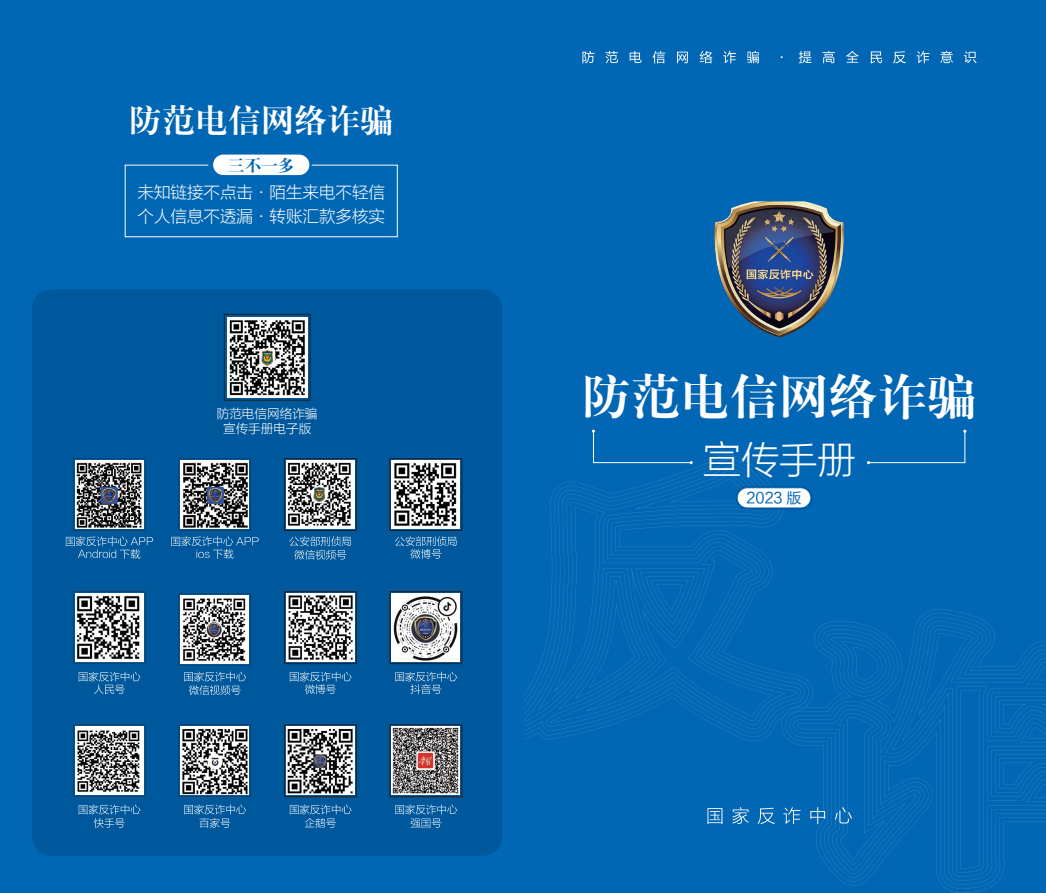
<style>
.page{position:relative;width:1046px;height:893px;background:#0166b3}
.page>*{position:absolute;margin:0;border:0;box-sizing:border-box;transform-origin:0 0}
.t1{font:49.35px "H Ya 4 gj";color:#fff}
.t2{font:38.1px "FZLTXHK GBK1 0";color:#fff}
.t3{font:33px "H Ya 4 gj";color:#fff}
.t4{font:16.5px "FZLTXHK GBK1 0";color:#fff}
.t5{font:16.5px "H Ya 4 gj";color:#0166b3}
.目录{font:15px "FZLTHK GBK1 0";color:#0166b3}
.t6{font:12.6px "FZLTXHK GBK1 0";color:#fff}
</style>
<div class="page">
<svg style="left:524px;top:471px;width:273px;height:254px"></svg>
<svg style="left:538px;top:475px;width:247px;height:246px"></svg>
<svg style="left:554px;top:479px;width:219px;height:238px"></svg>
<svg style="left:781px;top:609px;width:205px;height:284px"></svg>
<svg style="left:785px;top:613px;width:209px;height:276px"></svg>
<svg style="left:789px;top:617px;width:209px;height:268px"></svg>
<svg style="left:793px;top:621px;width:208px;height:260px"></svg>
<svg style="left:797px;top:625px;width:206px;height:252px"></svg>
<svg style="left:836px;top:629px;width:168px;height:244px"></svg>
<svg style="left:840px;top:633px;width:206px;height:236px"></svg>
<img style="left:714px;top:201px;width:130px;height:136px">
<svg style="left:707px;top:807px;width:145px;height:17px"></svg>
<svg style="left:582px;top:51px;width:395px;height:12px"></svg>
<svg style="left:125px;top:164px;width:273px;height:73px"></svg>
<div style="left:213px;top:155px;width:96px;height:20px;background:#fff;border-radius:10px"></div>
<div style="left:32px;top:289px;width:470px;height:567px;background:#00589c;border-radius:21px"></div>
<img style="left:286px;top:460px;width:68px;height:69px">
<svg style="left:289px;top:536px;width:62px;height:24px"></svg>
<svg style="left:184px;top:804px;width:62px;height:24px"></svg>
<svg style="left:79px;top:672px;width:62px;height:22px"></svg>
<svg style="left:395px;top:672px;width:62px;height:22px"></svg>
<img style="left:286px;top:727px;width:68px;height:68px">
<svg style="left:290px;top:804px;width:62px;height:24px"></svg>
<img style="left:286px;top:594px;width:68px;height:68px">
<svg style="left:290px;top:672px;width:62px;height:22px"></svg>
<svg style="left:184px;top:672px;width:62px;height:23px"></svg>
<svg style="left:79px;top:804px;width:62px;height:24px"></svg>
<svg style="left:395px;top:804px;width:62px;height:24px"></svg>
<svg style="left:592px;top:430px;width:101px;height:34px"></svg>
<svg style="left:867px;top:430px;width:99px;height:34px"></svg>
<svg style="left:736px;top:486px;width:76px;height:23px"></svg>
<div style="left:737px;top:488px;width:74px;height:20px;background:#fff;border-radius:10px"></div>
<div style="left:737px;top:488px;width:74px;height:20px;border:1px solid #0166b3;border-radius:10px"></div>
<svg style="left:395px;top:536px;width:62px;height:23px"></svg>
<svg style="left:66px;top:458px;width:87px;height:101px"></svg>
<div style="left:284px;top:458px;width:73px;height:73px;border:1px solid #231f20"></div>
<svg style="left:171px;top:458px;width:88px;height:101px"></svg>
<div style="left:390px;top:458px;width:72px;height:73px;border:1px solid #231f20"></div>
<svg style="left:73px;top:591px;width:72px;height:73px;background:#8a9096"></svg>
<div style="left:284px;top:591px;width:73px;height:73px;border:1px solid #231f20"></div>
<svg style="left:179px;top:594px;width:72px;height:72px;background:#8e9399"></svg>
<svg style="left:73px;top:725px;width:72px;height:72px;background:#8a8f94"></svg>
<div style="left:284px;top:725px;width:73px;height:72px;border:1px solid #231f20"></div>
<svg style="left:179px;top:725px;width:72px;height:72px;background:#84898e"></svg>
<img style="left:392px;top:460px;width:68px;height:69px">
<div style="left:390px;top:725px;width:72px;height:72px;border:1px solid #231f20"></div>
<img style="left:392px;top:727px;width:68px;height:68px">
<div style="left:390px;top:591px;width:72px;height:73px;border:1px solid #231f20"></div>
<img style="left:392px;top:594px;width:68px;height:68px">
<img style="left:227px;top:317px;width:80px;height:80px">
<div style="left:224px;top:314px;width:86px;height:86px;border:1px solid #231f20"></div>
<img style="left:229px;top:319px;width:76px;height:77px">
<p class="t3" style="left:129px;top:104px;width:265px">防范电信网络诈骗</p>
<p class="t5" style="left:228px;top:156px;width:67px">三不一多</p>
<p class="t4" style="left:138px;top:183px;width:249px">未知链接不点击·陌生来电不轻信</p>
<p class="t4" style="left:138px;top:207px;width:249px">个人信息不透漏·转账汇款多核实</p>
<p class="t6" style="left:217px;top:407px;width:102px">防范电信网络诈骗</p>
<p class="t6" style="left:223px;top:422px;width:90px">宣传手册电子版</p>
<p class="t1" style="left:582px;top:371px;width:396px">防范电信网络诈骗</p>
<p class="t2" style="left:703px;top:439px;width:154px">宣传手册</p>
<p class="目录" style="left:747px;top:489px;width:56px">2023 版</p>
</div>
